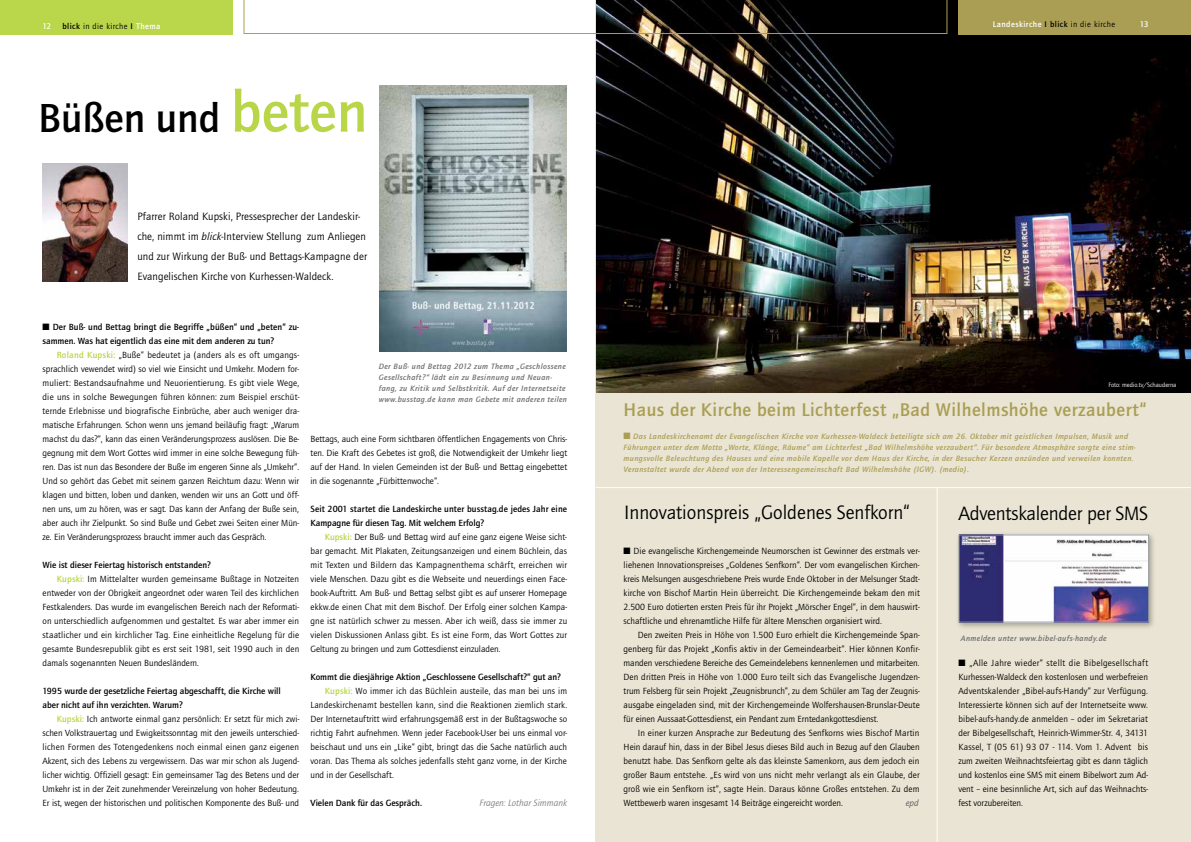
<style>
.page{position:relative;width:1191px;height:842px;background:#fff}
.page>*{position:absolute;margin:0;border:0;box-sizing:border-box;transform-origin:0 0}
.t1{font:700 42px "Quay Itc T";color:#000}
.t2{font:20px "Quay Itc T";color:#000}
.t3{font:700 19px "Quay Itc T";letter-spacing:.025em;color:#aa9e54}
.t4{font:11px/20px "Quay Itc T";letter-spacing:.01em;color:#000}
.t5{font:italic 9.5px "Quay Itc T";color:#808285}
.t6{font:9.2px/14px "Quay Itc T";letter-spacing:.005em;color:#000;text-align:justify}
.t7{font:700 9.2px/14px "Quay Itc T";color:#000}
.t8{font:italic 9.2px "Quay Itc T";color:#58595b}
.t9{font:700 8.5px "Quay Itc T";letter-spacing:.05em;color:#fff}
.t10{font:8.5px "Quay Itc T";letter-spacing:.05em;color:#000}
.t11{font:italic 700 8px/11px "Quay Itc T";letter-spacing:.05em;color:#aa9e54}
.t12{font:italic 700 8px/11px "Quay Itc T";letter-spacing:.05em;color:#6d6e71}
.t13{font:6.5px "Quay Itc T";color:#fff}
.s1{font-weight:700}
.s2{font-weight:700;color:#fff}
.s3{color:#000}
.s4{font-weight:400;color:#000}
.s5{font-size:60px;color:#b9d548}
.s6{font-style:italic}
.s7{font-weight:700;color:#b9d548}
</style>
<div class="page">
<div style="left:0;top:0;width:232px;height:34px;background:#bad64a"></div>
<div style="left:595px;top:0;width:596px;height:842px;background:#e9e4d3"></div>
<img style="left:597px;top:0;width:594px;height:392px">
<div style="left:958px;top:0;width:233px;height:34px;background:#aa9e54"></div>
<svg style="left:243px;top:0;width:704px;height:34px"></svg>
<img style="left:379px;top:85px;width:188px;height:266px">
<img style="left:43px;top:163px;width:85px;height:119px">
<div style="left:955px;top:531px;width:201px;height:99px;background:#000;opacity:.3"></div>
<img style="left:960px;top:537px;width:186px;height:83px">
<div style="left:958px;top:535px;width:190px;height:87px;border:1px solid #939598"></div>
<hr style="left:595px;top:487px;width:596px;height:1px;background:#fff">
<hr style="left:936px;top:488px;width:1px;height:354px;background:#fff">
<p class="t9" style="left:43px;top:21px;width:10px">12</p>
<p class="t10" style="left:62px;top:21px;width:100px"><span class="s1">blick</span> in die kirche <span class="s1">I</span> <span class="s2">Thema</span></p>
<p class="t9" style="left:992px;top:20px;width:124px">Landeskirche <span class="s3">I blick</span> <span class="s4">in die kirche</span></p>
<p class="t9" style="left:1139px;top:20px;width:10px">13</p>
<h1 class="t1" style="left:38px;top:93px;width:331px">Büßen und <span class="s5">beten</span></h1>
<p class="t4" style="left:137px;top:206px;width:231px">Pfarrer Roland Kupski, Pressesprecher der Landeskir&shy;che, nimmt im <span class="s6">blick</span>-Interview Stellung zum Anliegen und zur Wirkung der Buß- und Bettags-Kampagne der Evangelischen Kirche von Kurhessen-Waldeck.</p>
<p class="t7" style="left:43px;top:319px;width:258px">■ Der Buß- und Bettag bringt die Begriffe „büßen“ und „beten“ zu&shy;sammen. Was hat eigentlich das eine mit dem anderen zu tun?</p>
<p class="t6" style="left:43px;top:347px;width:258px;text-indent:14px"><span class="s7">Roland Kupski:</span> „Buße“ bedeutet ja (anders als es oft umgangs&shy;sprachlich vewendet wird) so viel wie Einsicht und Umkehr. Modern for&shy;muliert: Bestandsaufnahme und Neuorientierung. Es gibt viele Wege, die uns in solche Bewegungen führen können: zum Beispiel erschüt&shy;ternde Erlebnisse und biografische Einbrüche, aber auch weniger dra&shy;matische Erfahrungen. Schon wenn uns jemand beiläufig fragt: „Warum machst du das?“, kann das einen Veränderungsprozess auslösen. Die Be&shy;gegnung mit dem Wort Gottes wird immer in eine solche Bewegung füh&shy;ren. Das ist nun das Besondere der Buße im engeren Sinne als „Umkehr“.<br>Und so gehört das Gebet mit seinem ganzen Reichtum dazu: Wenn wir klagen und bitten, loben und danken, wenden wir uns an Gott und öff&shy;nen uns, um zu hören, was er sagt. Das kann der Anfang der Buße sein, aber auch ihr Zielpunkt. So sind Buße und Gebet zwei Seiten einer Mün&shy;ze. Ein Veränderungsprozess braucht immer auch das Gespräch.</p>
<p class="t7" style="left:43px;top:557px;width:170px">Wie ist dieser Feiertag historisch entstanden?</p>
<p class="t6" style="left:57px;top:571px;width:244px"><span class="s7">Kupski:</span> Im Mittelalter wurden gemeinsame Bußtage in Notzeiten</p>
<p class="t6" style="left:43px;top:585px;width:258px">entweder von der Obrigkeit angeordnet oder waren Teil des kirchlichen</p>
<p class="t6" style="left:43px;top:599px;width:258px">Festkalenders. Das wurde im evangelischen Bereich nach der Reformati-</p>
<p class="t6" style="left:43px;top:613px;width:258px">on unterschiedlich aufgenommen und gestaltet. Es war aber immer ein</p>
<p class="t6" style="left:43px;top:627px;width:258px">staatlicher und ein kirchlicher Tag. Eine einheitliche Regelung für die</p>
<p class="t6" style="left:43px;top:641px;width:258px">gesamte Bundesrepublik gibt es erst seit 1981, seit 1990 auch in den</p>
<p class="t6" style="left:43px;top:655px;width:158px">damals sogenannten Neuen Bundesländern.</p>
<p class="t7" style="left:43px;top:683px;width:240px">1995 wurde der gesetzliche Feiertag abgeschafft, die Kirche will aber nicht auf ihn verzichten. Warum?</p>
<p class="t6" style="left:43px;top:711px;width:258px;text-indent:14px"><span class="s7">Kupski:</span> Ich antworte einmal ganz persönlich: Er setzt für mich zwi&shy;schen Volkstrauertag und Ewigkeitssonntag mit den jeweils unterschied&shy;lichen Formen des Totengedenkens noch einmal einen ganz eigenen Akzent, sich des Lebens zu vergewissern. Das war mir schon als Jugend&shy;licher wichtig. Offiziell gesagt: Ein gemeinsamer Tag des Betens und der Umkehr ist in der Zeit zunehmender Vereinzelung von hoher Bedeutung.<br>Er ist, wegen der historischen und politischen Komponente des Buß- und</p>
<p class="t12" style="left:379px;top:361px;width:190px">Der Buß- und Bettag 2012 zum Thema „Geschlossene Gesellschaft?“ lädt ein zu Besinnung und Neuan&shy;fang, zu Kritik und Selbstkritik. Auf der Internetseite www.busstag.de kann man Gebete mit anderen teilen</p>
<p class="t6" style="left:310px;top:431px;width:258px">Bettags, auch eine Form sichtbaren öffentlichen Engagements von Chris&shy;ten. Die Kraft des Gebetes ist groß, die Notwendigkeit der Umkehr liegt auf der Hand. In vielen Gemeinden ist der Buß- und Bettag eingebettet in die sogenannte „Fürbittenwoche“.</p>
<p class="t7" style="left:310px;top:501px;width:258px">Seit 2001 startet die Landeskirche unter busstag.de jedes Jahr eine<br>Kampagne für diesen Tag. Mit welchem Erfolg?</p>
<p class="t6" style="left:310px;top:529px;width:258px;text-indent:14px"><span class="s7">Kupski:</span> Der Buß- und Bettag wird auf eine ganz eigene Weise sicht&shy;bar gemacht. Mit Plakaten, Zeitungsanzeigen und einem Büchlein, das mit Texten und Bildern das Kampagnenthema schärft, erreichen wir viele Menschen. Dazu gibt es die Webseite und neuerdings einen Face&shy;book-Auftritt. Am Buß- und Bettag selbst gibt es auf unserer Homepage ekkw.de einen Chat mit dem Bischof. Der Erfolg einer solchen Kampa&shy;gne ist natürlich schwer zu messen. Aber ich weiß, dass sie immer zu vielen Diskussionen Anlass gibt. Es ist eine Form, das Wort Gottes zur Geltung zu bringen und zum Gottesdienst einzuladen.</p>
<p class="t7" style="left:310px;top:669px;width:252px">Kommt die diesjährige Aktion „Geschlossene Gesellschaft?“ gut an?</p>
<p class="t6" style="left:325px;top:683px;width:244px"><span class="s7">Kupski:</span> Wo immer ich das Büchlein austeile, das man bei uns im</p>
<p class="t6" style="left:310px;top:697px;width:258px">Landeskirchenamt bestellen kann, sind die Reaktionen ziemlich stark.</p>
<p class="t6" style="left:310px;top:711px;width:258px">Der Internetauftritt wird erfahrungsgemäß erst in der Bußtagswoche so</p>
<p class="t6" style="left:310px;top:725px;width:258px">richtig Fahrt aufnehmen. Wenn jeder Facebook-User bei uns einmal vor-</p>
<p class="t6" style="left:310px;top:739px;width:258px">beischaut und uns ein „Like“ gibt, bringt das die Sache natürlich auch</p>
<p class="t6" style="left:310px;top:753px;width:258px">voran. Das Thema als solches jedenfalls steht ganz vorne, in der Kirche</p>
<p class="t6" style="left:310px;top:767px;width:85px">und in der Gesellschaft.</p>
<p class="t7" style="left:310px;top:795px;width:113px">Vielen Dank für das Gespräch.</p>
<p class="t5" style="left:479px;top:797px;width:89px">Fragen: Lothar Simmank</p>
<p class="t13" style="left:1108px;top:381px;width:70px">Foto: medio.tv/Schauderna</p>
<h3 class="t3" style="left:623px;top:399px;width:524px">Haus der Kirche beim Lichterfest „Bad Wilhelmshöhe verzaubert“</h3>
<p class="t11" style="left:623px;top:430px;width:513px">■ Das Landeskirchenamt der Evangelischen Kirche von Kurhessen-Waldeck beteiligte sich am 26. Oktober mit geistlichen Impulsen, Musik und Führungen unter dem Motto „Worte, Klänge, Räume“ am Lichterfest „Bad Wilhelmshöhe verzaubert“. Für besondere Atmosphäre sorgte eine stim&shy;mungsvolle Beleuchtung des Hauses und eine mobile Kapelle vor dem Haus der Kirche, in der Besucher Kerzen anzünden und verweilen konnten.<br>Veranstaltet wurde der Abend von der Interessengemeinschaft Bad Wilhelmshöhe (IGW). (medio).</p>
<h2 class="t2" style="left:624px;top:501px;width:287px">Innovationspreis „Goldenes Senfkorn“</h2>
<p class="t6" style="left:623px;top:543px;width:298px">■ Die evangelische Kirchengemeinde Neumorschen ist Gewinner des erstmals ver&shy;liehenen Innovationspreises „Goldenes Senfkorn“. Der vom evangelischen Kirchen&shy;kreis Melsungen ausgeschriebene Preis wurde Ende Oktober in der Melsunger Stadt&shy;kirche von Bischof Martin Hein überreicht. Die Kirchengemeinde bekam den mit 2.500 Euro dotierten ersten Preis für ihr Projekt „Mörscher Engel“, in dem hauswirt&shy;schaftliche und ehrenamtliche Hilfe für ältere Menschen organisiert wird.</p>
<p class="t6" style="left:623px;top:627px;width:298px;text-indent:14px">Den zweiten Preis in Höhe von 1.500 Euro erhielt die Kirchengemeinde Span&shy;genberg für das Projekt „Konfis aktiv in der Gemeindearbeit“. Hier können Konfir&shy;manden verschiedene Bereiche des Gemeindelebens kennenlernen und mitarbeiten.<br>Den dritten Preis in Höhe von 1.000 Euro teilt sich das Evangelische Jugendzen&shy;trum Felsberg für sein Projekt „Zeugnisbrunch“, zu dem Schüler am Tag der Zeugnis&shy;ausgabe eingeladen sind, mit der Kirchengemeinde Wolfershausen-Brunslar-Deute für einen Aussaat-Gottesdienst, ein Pendant zum Erntedankgottesdienst.</p>
<p class="t6" style="left:623px;top:725px;width:298px;text-indent:14px">In einer kurzen Ansprache zur Bedeutung des Senfkorns wies Bischof Martin Hein darauf hin, dass in der Bibel Jesus dieses Bild auch in Bezug auf den Glauben benutzt habe. Das Senfkorn gelte als das kleinste Samenkorn, aus dem jedoch ein großer Baum entstehe. „Es wird von uns nicht mehr verlangt als ein Glaube, der groß wie ein Senfkorn ist“, sagte Hein. Daraus könne Großes entstehen. Zu dem Wettbewerb waren insgesamt 14 Beiträge eingereicht worden.</p>
<p class="t8" style="left:905px;top:797px;width:14px">epd</p>
<h2 class="t2" style="left:958px;top:502px;width:191px">Adventskalender per SMS</h2>
<p class="t12" style="left:960px;top:632px;width:147px">Anmelden unter www.bibel-aufs-handy.de</p>
<p class="t6" style="left:958px;top:655px;width:191px">■ „Alle Jahre wieder“ stellt die Bibelgesellschaft Kurhessen-Waldeck den kostenlosen und werbefreien Adventskalender „Bibel-aufs-Handy“ zur Verfügung.<br>Interessierte können sich auf der Internetseite www. bibel-aufs-handy.de anmelden – oder im Sekretariat der Bibelgesellschaft, Heinrich-Wimmer-Str. 4, 34131<br>Kassel, T (05 61) 93 07 - 114. Vom 1. Advent bis zum zweiten Weihnachtsfeiertag gibt es dann täglich und kostenlos eine SMS mit einem Bibelwort zum Ad&shy;vent – eine besinnliche Art, sich auf das Weihnachts&shy;fest vorzubereiten.</p>
</div>
